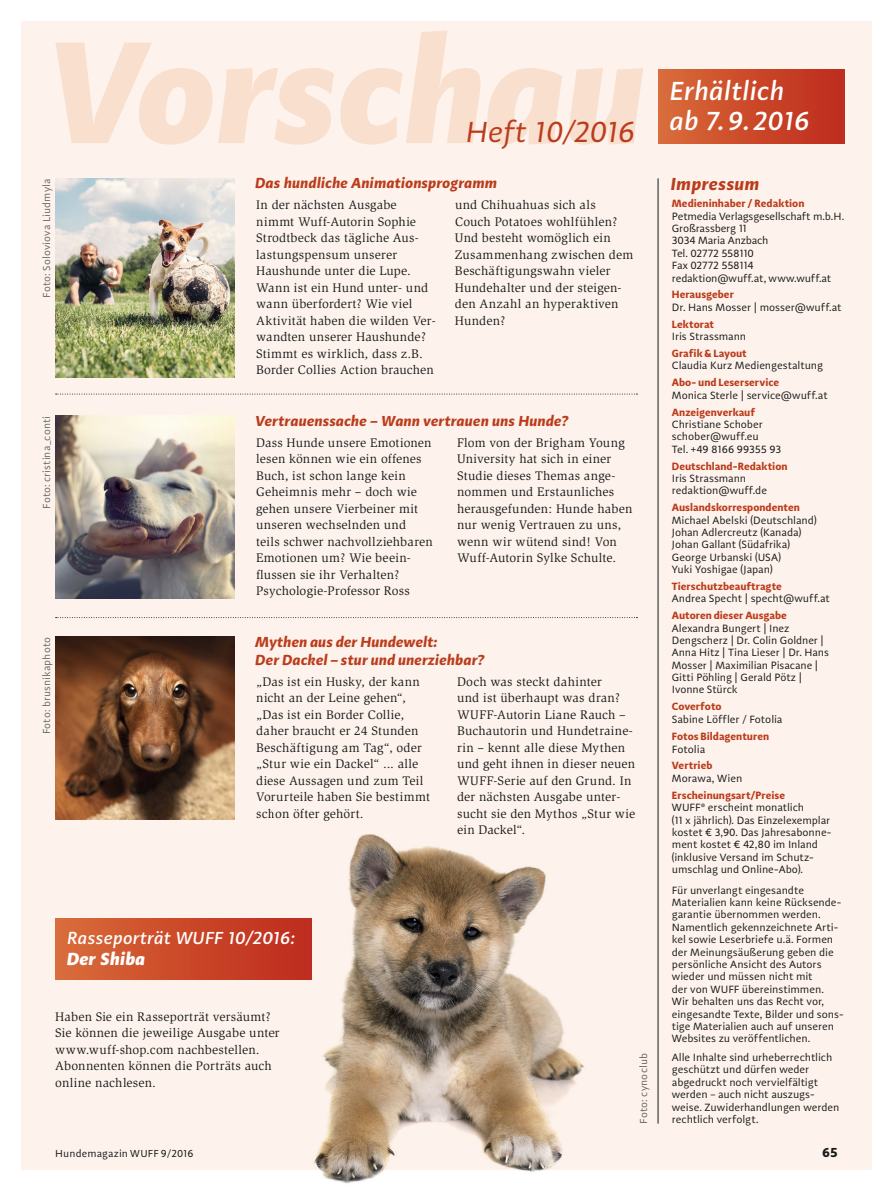
<style>
.page{position:relative;width:893px;height:1191px;background:#fff}
.page>*{position:absolute;margin:0;border:0;box-sizing:border-box;transform-origin:0 0}
.t1{font:italic 900 150px "Adagio Sans";letter-spacing:.005em;color:#f9dfce}
.t2{font:italic 30px "Adagio Sans";letter-spacing:-.02em;color:#bb3c1c}
.t3{font:italic 500 27px/30px "Adagio Sans";color:#fff}
.t4{font:italic 500 18px "Adagio Sans";letter-spacing:.005em;color:#fff}
.t5{font:italic 700 18px "Adagio Sans";letter-spacing:.025em;color:#bb3c1c}
.t6{font:italic 900 18px "Adagio Sans";letter-spacing:.02em;color:#fff}
.t7{font:italic 700 15px/18px "Adagio Sans";letter-spacing:.01em;color:#bb3c1c}
.t8{font:700 13.5px "Adagio Sans";color:#181919}
.t9{font:12.75px/16.5px "Slimbach";letter-spacing:.015em;color:#181919}
.t10{font:10.8px/12.5px "Adagio Sans";letter-spacing:-.01em;color:#181919}
.t11{font:700 10.8px "Adagio Sans";color:#bb3c1c}
.t12{font:10.5px "Adagio Sans";letter-spacing:.015em;color:#676766}
.t13{font:10.5px "Adagio Sans";letter-spacing:.01em;color:#181919}
.s1{font-weight:700;color:#bb3c1c}
.s2{font-family:"Myriad Pro"}
</style>
<div class="page">
<div style="left:21px;top:21px;width:851px;height:1148px;background:#fdf3ec"></div>
<svg style="left:55px;top:918px;width:219px;height:61px;background:#cd4f2c"></svg>
<hr style="left:658px;top:178px;width:1px;height:945px;background:#181919">
<svg style="left:56px;top:394px;width:581px;height:1px"></svg>
<svg style="left:56px;top:617px;width:581px;height:1px"></svg>
<div style="left:658px;top:69px;width:187px;height:74px;background:linear-gradient(to right,#d96b39,#bd2a1c)"></div>
<img style="left:55px;top:416px;width:180px;height:182px">
<img style="left:55px;top:178px;width:180px;height:199px">
<img style="left:55px;top:637px;width:180px;height:182px">
<img style="left:274px;top:834px;width:335px;height:350px">
<h1 class="t1" style="left:55px;top:-9px;width:601px">Vorschau</h1>
<h2 class="t2" style="left:467px;top:114px;width:171px">Heft 10/2016</h2>
<p class="t12" style="left:40px;top:298px;width:121px;rotate:-90deg">Foto: Soloviova Liudmyla</p>
<p class="t7" style="left:256px;top:174px;width:243px">Das hundliche Animationsprogramm</p>
<p class="t9" style="left:256px;top:197px;width:181px">In der nächsten Ausgabe nimmt Wuff-Autorin Sophie<br>Strodtbeck das tägliche Aus&shy;lastungspensum unserer<br>Haushunde unter die Lupe.<br>Wann ist ein Hund unter- und wann überfordert? Wie viel<br>Aktivität haben die wilden Ver&shy;wandten unserer Haushunde?<br>Stimmt es wirklich, dass z.B.<br>Border Collies Action brauchen</p>
<p class="t9" style="left:455px;top:197px;width:180px">und Chihuahuas sich als<br>Couch Potatoes wohlfühlen?<br>Und besteht womöglich ein<br>Zusammenhang zwischen dem<br>Beschäftigungswahn vieler<br>Hundehalter und der steigen&shy;den Anzahl an hyperaktiven<br>Hunden?</p>
<p class="t12" style="left:40px;top:509px;width:94px;rotate:-90deg">Foto: cristina_conti</p>
<p class="t12" style="left:40px;top:734px;width:99px;rotate:-90deg">Foto: brusnikaphoto</p>
<p class="t7" style="left:256px;top:412px;width:315px">Vertrauenssache – Wann vertrauen uns Hunde?</p>
<p class="t9" style="left:256px;top:434px;width:178px">Dass Hunde unsere Emotionen lesen können wie ein offenes<br>Buch, ist schon lange kein<br>Geheimnis mehr – doch wie gehen unsere Vierbeiner mit unseren wechselnden und teils schwer nachvollziehbaren<br>Emotionen um? Wie beein&shy;flussen sie ihr Verhalten?<br>Psychologie-Professor Ross</p>
<p class="t9" style="left:457px;top:434px;width:177px">Flom von der Brigham Young<br>University hat sich in einer<br>Studie dieses Themas ange&shy;nommen und Erstaunliches herausgefunden: Hunde haben nur wenig Vertrauen zu uns, wenn wir wütend sind! Von<br>Wuff-Autorin Sylke Schulte.</p>
<p class="t7" style="left:256px;top:633px;width:231px">Mythen aus der Hundewelt:<br>Der Dackel – stur und unerziehbar?</p>
<p class="t9" style="left:256px;top:673px;width:175px">„Das ist ein Husky, der kann nicht an der Leine gehen“, „Das ist ein Border Collie, daher braucht er 24 Stunden<br>Beschäftigung am Tag“, oder „Stur wie ein Dackel“ ... alle diese Aussagen und zum Teil<br>Vorurteile haben Sie bestimmt schon öfter gehört.</p>
<p class="t9" style="left:457px;top:673px;width:180px">Doch was steckt dahinter<br>und ist überhaupt was dran?<br>WUFF-Autorin Liane Rauch –<br>Buchautorin und Hundetraine&shy;rin – kennt alle diese Mythen und geht ihnen in dieser neuen<br>WUFF-Serie auf den Grund. In der nächsten Ausgabe unter&shy;sucht sie den Mythos „Stur wie ein Dackel“.</p>
<h3 class="t4" style="left:68px;top:927px;width:230px">Rasseporträt WUFF 10/2016:</h3>
<h3 class="t6" style="left:68px;top:947px;width:80px">Der Shiba</h3>
<p class="t9" style="left:55px;top:1008px;width:226px">Haben Sie ein Rasseporträt versäumt?<br>Sie können die jeweilige Ausgabe unter www.wuff-shop.com nachbestellen.<br>Abonnenten können die Porträts auch online nachlesen.</p>
<p class="t12" style="left:637px;top:1123px;width:72px;rotate:-90deg">Foto: cynoclub</p>
<h3 class="t3" style="left:671px;top:76px;width:142px">Erhältlich ab 7. 9. 2016</h3>
<h3 class="t5" style="left:672px;top:172px;width:90px">Impressum</h3>
<p class="t11" style="left:672px;top:196px;width:134px">Medieninhaber / Redaktion</p>
<p class="t10" style="left:672px;top:210px;width:174px">Petmedia Verlagsgesellschaft m.b.H.<br>Großrassberg 11<br>3034 Maria Anzbach<br>Tel. 02772 558110<br>Fax 02772 558114 redaktion@wuff.at, www.wuff.at</p>
<p class="t11" style="left:672px;top:288px;width:64px">Herausgeber</p>
<p class="t10" style="left:672px;top:301px;width:171px">Dr. Hans Mosser | mosser@wuff.at</p>
<p class="t11" style="left:672px;top:317px;width:44px">Lektorat</p>
<p class="t10" style="left:672px;top:330px;width:76px">Iris Strassmann</p>
<p class="t11" style="left:672px;top:346px;width:76px">Grafik &amp; Layout</p>
<p class="t10" style="left:672px;top:359px;width:153px">Claudia Kurz Mediengestaltung</p>
<p class="t11" style="left:672px;top:375px;width:109px">Abo- und Leserservice</p>
<p class="t10" style="left:672px;top:389px;width:157px">Monica Sterle | service@wuff.at</p>
<p class="t11" style="left:672px;top:405px;width:85px">Anzeigenverkauf</p>
<p class="t10" style="left:672px;top:418px;width:111px">Christiane Schober schober@wuff.eu<br>Tel. +49 8166 99355 93</p>
<p class="t11" style="left:672px;top:459px;width:117px">Deutschland-Redaktion</p>
<p class="t10" style="left:672px;top:472px;width:97px">Iris Strassmann redaktion@wuff.de</p>
<p class="t11" style="left:672px;top:500px;width:129px">Auslandskorrespondenten</p>
<p class="t10" style="left:672px;top:514px;width:146px">Michael Abelski (Deutschland)<br>Johan Adlercreutz (Kanada)<br>Johan Gallant (Südafrika)<br>George Urbanski (USA)<br>Yuki Yoshigae (Japan)</p>
<p class="t11" style="left:672px;top:579px;width:112px">Tierschutzbeauftragte</p>
<p class="t10" style="left:672px;top:592px;width:160px">Andrea Specht | specht@wuff.at</p>
<p class="t11" style="left:672px;top:608px;width:117px">Autoren dieser Ausgabe</p>
<p class="t10" style="left:672px;top:622px;width:159px">Alexandra Bungert | Inez<br>Dengscherz | Dr. Colin Goldner |<br>Anna Hitz | Tina Lieser | Dr. Hans<br>Mosser | Maximilian Pisacane |<br>Gitti Pöhling | Gerald Pötz |<br>Ivonne Stürck</p>
<p class="t11" style="left:672px;top:699px;width:51px">Coverfoto</p>
<p class="t10" style="left:672px;top:713px;width:112px">Sabine Löffler / Fotolia</p>
<p class="t11" style="left:672px;top:729px;width:99px">Fotos Bildagenturen</p>
<p class="t10" style="left:672px;top:743px;width:35px">Fotolia</p>
<p class="t11" style="left:672px;top:758px;width:42px">Vertrieb</p>
<p class="t10" style="left:672px;top:772px;width:72px">Morawa, Wien</p>
<p class="t10" style="left:672px;top:789px;width:160px"><span class="s1">Erscheinungsart/Preise<br></span>WUFF<span class="s2">®</span> erscheint monatlich<br>(11 x jährlich). Das Einzelexemplar kostet € 3,90. Das Jahresabonne&shy;ment kostet € 42,80 im Inland (inklusive Versand im Schutz&shy;umschlag und Online-Abo).</p>
<p class="t10" style="left:672px;top:884px;width:173px">Für unverlangt eingesandte<br>Materialien kann keine Rücksende-- garantie übernommen werden.<br>Namentlich gekennzeichnete Arti&shy;kel sowie Leserbriefe u.ä. Formen der Meinungsäußerung geben die persönliche Ansicht des Autors wieder und müssen nicht mit<br>der von WUFF übereinstimmen.<br>Wir behalten uns das Recht vor, eingesandte Texte, Bilder und sons&shy;tige Materialien auch auf unseren<br>Websites zu veröffentlichen.</p>
<p class="t10" style="left:672px;top:1051px;width:169px">Alle Inhalte sind urheberrechtlich geschützt und dürfen weder abgedruckt noch vervielfältigt werden – auch nicht auszugs&shy;weise. Zuwiderhandlungen werden</p>
<p class="t10" style="left:672px;top:1113px;width:88px">rechtlich verfolgt.</p>
<p class="t13" style="left:55px;top:1146px;width:140px">Hundemagazin WUFF 9/2016</p>
<p class="t8" style="left:822px;top:1143px;width:17px">65</p>
</div>
